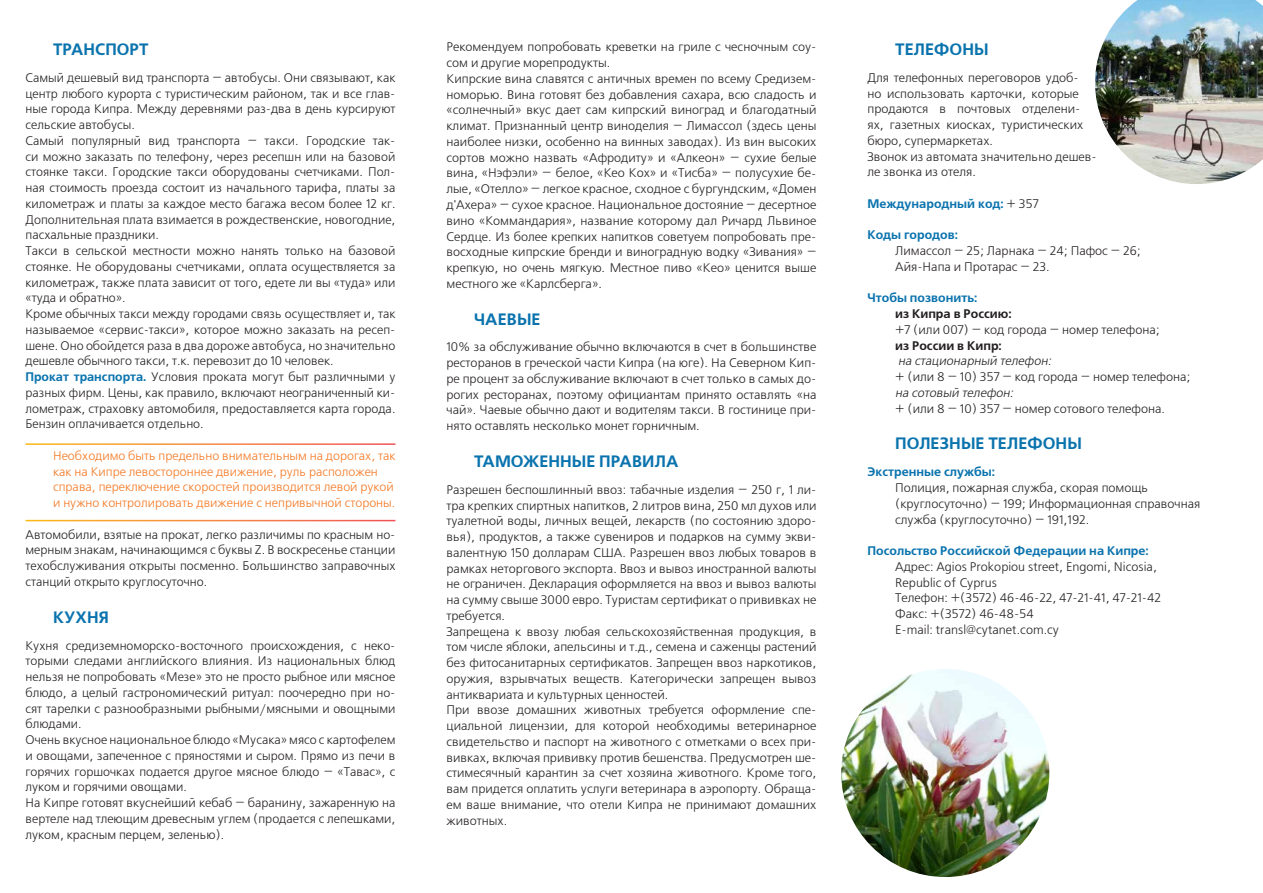
<style>
.page{position:relative;width:1263px;height:893px;background:#fff}
.page>*{position:absolute;margin:0;border:0;box-sizing:border-box;transform-origin:0 0}
.t1{font:700 16.5px "Free Set C";letter-spacing:.005em;color:#0a73ae}
.t2{font:12.45px/15.8px "Free Set C";color:#231f20}
.t3{font:12.45px/15.8px "Free Set C";color:#f47721}
.t4{font:700 12.45px "Free Set C";color:#0a73ae}
.t5{font:italic 12.45px "Free Set C";color:#231f20}
.t6{font:700 12.45px "Free Set C";color:#231f20}
.s1{font-weight:700;color:#0a73ae}
.s2{font-weight:400;color:#231f20}
</style>
<div class="page">
<img style="left:1095px;top:0;width:168px;height:184px">
<img style="left:841px;top:669px;width:208px;height:208px;border-radius:104px">
<h1 class="t1" style="left:53px;top:40px;width:97px">ТРАНСПОРТ</h1>
<p class="t2" style="left:25px;top:70px;width:371px">Самый дешевый вид транспорта — автобусы. Они связывают, как центр любого курорта с туристическим районом, так и все глав&shy;ные города Кипра. М ежду деревнями раз-два в день курсируют сельские автобусы.<br>Самый популярный вид транспорта — такси. Городские так&shy;си можно заказать по телефону, через ресепшн или на базовой стоянке такси. Городские такси оборудованы счетчиками. П ол&shy;ная стоимость проезда состоит из начального тарифа, платы за километраж и платы за каждое место багажа весом более 12 кг.<br>Дополнительная плата взимается в рождественские, новогодние, пасхальные праздники.<br>Такси в сельской местности можно нанять только на базовой стоянке. Н е оборудованы счетчиками, оплата осуществляется за километраж, также плата зависит от того, едете ли вы «туда» или «туда и обратно».<br>Кроме обычных такси между городами связь осуществляет и, так называемое «сервис-такси», которое можно заказать на ресеп&shy;шене. Оно обойдется раза в два дороже автобуса, но значительно дешевле обычного такси, т.к. перевозит до 10 человек.<br><span class="s1">Прокат транспорта.</span> Условия проката могут быт различными у разных фирм. Цены, как правило, включают неограниченный ки&shy;лометраж, страховку автомобиля, предоставляется карта города.<br>Бензин оплачивается отдельно.</p>
<p class="t3" style="left:53px;top:448px;width:344px">Необходимо быть предельно внимательным на дорогах, так как на Кипре левостороннее движение, руль расположен справа, переключение скоростей производится левой рукой и нужно контролировать движение с непривычной стороны.</p>
<p class="t2" style="left:26px;top:527px;width:371px;text-align:justify">Автомобили, взятые на прокат, легко различимы по красным но&shy;мерным знакам, начинающимся с буквы Z. В воскресенье станции техобслуживания открыты посменно. Большинство заправочных станций открыто круглосуточно.</p>
<h1 class="t1" style="left:53px;top:608px;width:57px">КУХНЯ</h1>
<p class="t2" style="left:26px;top:638px;width:371px">Кухня средиземноморско-восточного происхождения, с неко&shy;торыми следами английского влияния. Из национальных блюд нельзя не попробовать «Мезе» это не просто рыбное или мясное блюдо, а целый гастрономический ритуал: поочередно при но&shy;сят тарелки с разнообразными рыбными/мясными и овощными блюдами.<br>Очень вкусное национальное блюдо «Мусака» мясо с картофелем и овощами, запеченное с пряностями и сыром. П рямо из печи в горячих горшочках подается другое мясное блюдо — «Тавас», с луком и горячими овощами.<br>Н а Кипре готовят вкуснейший кебаб — баранину, зажаренную на вертеле над тлеющим древесным углем (продается с лепешками, луком, красным перцем, зеленью).</p>
<p class="t2" style="left:446px;top:40px;width:371px">Рекомендуем попробовать креветки на гриле с чесночным соу&shy;сом и другие морепродукты.<br>Кипрские вина славятся с античных времен по всему Средизем&shy;номорью. Вина готовят без добавления сахара, всю сладость и «солнечный» вкус дает сам кипрский виноград и благодатный климат. П ризнанный центр виноделия — Лимассол (здесь цены наиболее низки, особенно на винных заводах). Из вин высоких сортов можно назвать «Афродиту» и «Алкеон» — сухие белые вина, «Нэфэли» — белое, «Кео Кох» и «Тисба» — полусухие бе&shy;лые, «Отелло» — легкое красное, сходное с бургундским, «Домен д'Ахера» — сухое красное. Н ациональное достояние — десертное вино «Коммандария», название которому дал Ричард Львиное Сердце. И з более крепких напитков советуем попробовать пре&shy;восходные кипрские бренди и виноградную водку «Зивания» — крепкую, но очень мягкую. Местное пиво «Кео» ценится выше местного же «Карлсберга».</p>
<h1 class="t1" style="left:474px;top:309px;width:68px">ЧАЕВЫЕ</h1>
<p class="t2" style="left:446px;top:340px;width:371px;text-align:justify">10% за обслуживание обычно включаются в счет в большинстве ресторанов в греческой части Кипра (на юге). На Северном Кип&shy;ре процент за обслуживание включают в счет только в самых до&shy;рогих ресторанах, поэтому официантам принято оставлять «на чай». Чаевые обычно дают и водителям такси. В гостинице при&shy;нято оставлять несколько монет горничным.</p>
<h1 class="t1" style="left:474px;top:452px;width:206px">ТАМОЖЕННЫЕ ПРАВИЛА</h1>
<p class="t2" style="left:446px;top:482px;width:371px">Разрешен беспошлинный ввоз: табачные изделия — 250 г, 1 ли&shy;тра крепких спиртных напитков, 2 литров вина, 250 мл духов или туалетной воды, личных вещей, лекарств (по состоянию здоро&shy;вья), продуктов, а также сувениров и подарков на сумму экви&shy;валентную 150 долларам США. Разрешен ввоз любых товаров в рамках неторгового экспорта. Ввоз и вывоз иностранной валюты не ограничен. Декларация оформляется на ввоз и вывоз валюты на сумму свыше 3000 евро. Туристам сертификат о прививках не требуется.<br>Запрещена к ввозу любая сельскохозяйственная продукция, в том числе яблоки, апельсины и т.д., семена и саженцы растений без фитосанитарных сертификатов. Запрещен ввоз наркотиков, оружия, взрывчатых веществ. Категорически запрещен вывоз антиквариата и культурных ценностей.<br>П ри ввозе домашних животных требуется оформление спе&shy;циальной лицензии, для которой необходимы ветеринарное свидетельство и паспорт на животного с отметками о всех при&shy;вивках, включая прививку против бешенства. П редусмотрен ше&shy;стимесячный карантин за счет хозяина животного. Кроме того, вам придется оплатить услуги ветеринара в аэропорту. Обраща&shy;ем ваше внимание, что отели Кипра не принимают домашних животных.</p>
<h1 class="t1" style="left:895px;top:40px;width:95px">ТЕЛЕФОНЫ</h1>
<p class="t2" style="left:867px;top:70px;width:231px">Для телефонных переговоров удоб-<br>но использовать карточки, которые продаются в почтовых отделени&shy;ях, газетных киосках, туристических бюро, супермаркетах.<br>Звонок из автомата значительно дешев&shy;ле звонка из отеля.</p>
<p class="t4" style="left:867px;top:196px;width:173px">Международный код: <span class="s2">+ 357</span></p>
<p class="t4" style="left:867px;top:228px;width:92px">Коды городов:</p>
<p class="t2" style="left:895px;top:244px;width:247px">Лимассол — 25; Ларнака — 24; Пафос — 26;<br>Айя-Напа и П ротарас — 23.</p>
<p class="t4" style="left:867px;top:291px;width:111px">Чтобы позвонить:</p>
<p class="t6" style="left:895px;top:307px;width:118px">из Кипра в Россию:</p>
<p class="t2" style="left:895px;top:322px;width:266px">+7 (или 007) — код города — номер телефона;</p>
<p class="t6" style="left:895px;top:338px;width:108px">из России в Кипр:</p>
<p class="t5" style="left:898px;top:354px;width:157px">на стационарный телефон:</p>
<p class="t2" style="left:895px;top:370px;width:297px">+ (или 8 — 10) 357 — код города — номер телефона;</p>
<p class="t5" style="left:895px;top:386px;width:122px">на сотовый телефон:</p>
<p class="t2" style="left:895px;top:401px;width:271px">+ (или 8 — 10) 357 — номер сотового телефона.</p>
<h1 class="t1" style="left:895px;top:434px;width:188px">ПОЛЕЗНЫЕ ТЕЛЕФОНЫ</h1>
<p class="t4" style="left:867px;top:465px;width:129px">Экстренные службы:</p>
<p class="t2" style="left:895px;top:480px;width:307px">Полиция, пожарная служба, скорая помощь (круглосуточно) — 199; И нформационная справочная служба (круглосуточно) — 191,192.</p>
<p class="t4" style="left:867px;top:544px;width:283px">Посольство Российской Федерации на Кипре:</p>
<p class="t2" style="left:895px;top:559px;width:267px">Адрес: Agios Prokopiou street, Engomi, Nicosia, Republic of Cyprus<br>Телефон: +(3572) 46-46-22, 47-21-41, 47-21-42<br>Факс: +(3572) 46-48-54<br>E-mail: transl@cytanet.com.cy</p>
</div>
